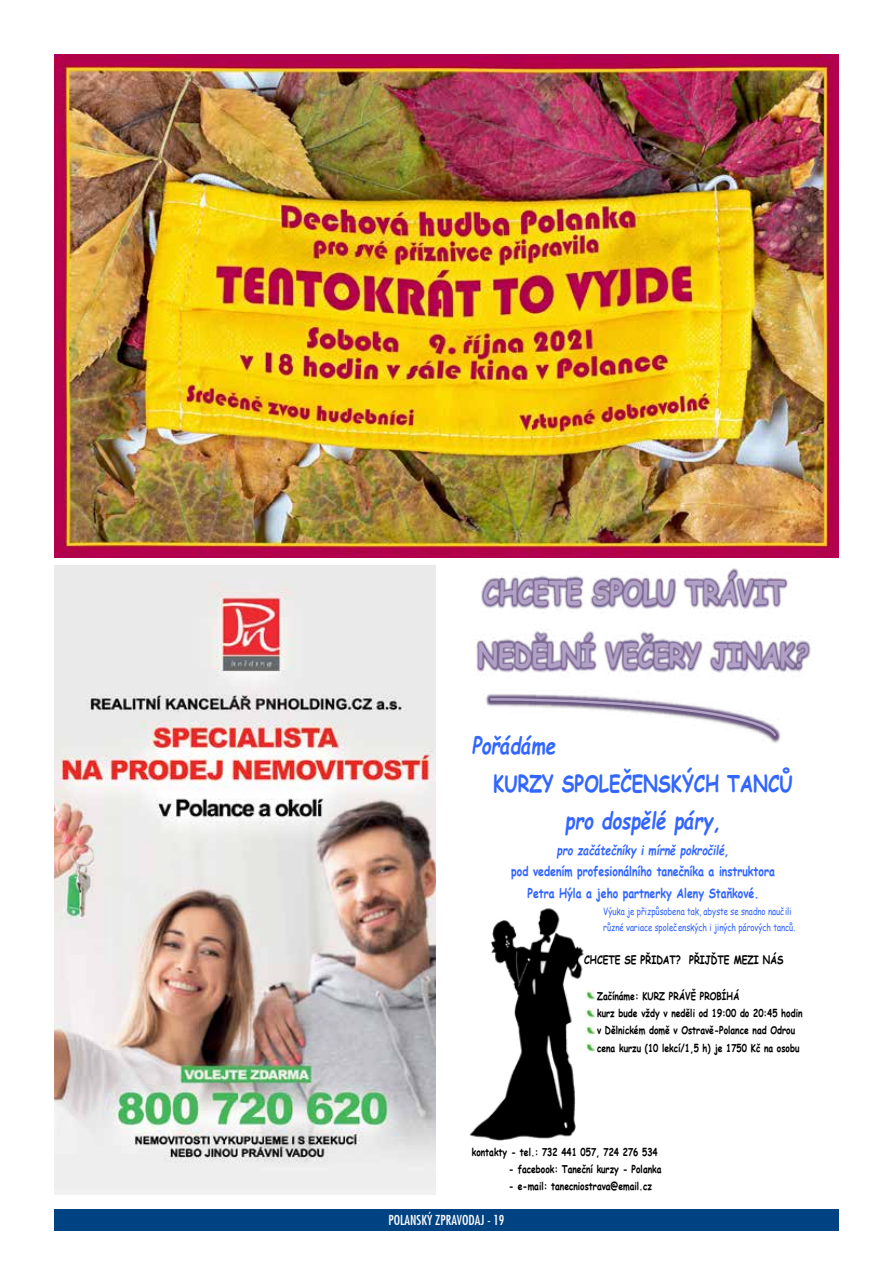
<style>
.page{position:relative;width:893px;height:1263px;background:#fff}
.page>*{position:absolute;margin:0;border:0;box-sizing:border-box;transform-origin:0 0}
.t1{font:700 31.5px/63px "Comic Sans MS";color:#b2a1c7;scale:.79 1}
.t2{font:italic 700 23.25px "Comic Sans MS";color:#36f;scale:.79 1}
.t3{font:700 23.25px "Comic Sans MS";color:#36f;scale:.79 1}
.t4{font:13.5px "Fujiyama Plain";color:#fff}
.t5{font:700 13.2px/21.3px "Comic Sans MS";color:#36f;text-align:center;scale:.79 1}
.t6{font:italic 700 13.2px "Comic Sans MS";color:#36f;scale:.79 1}
.t7{font:700 11.7px "Comic Sans MS";color:#000;scale:.79 1}
.t8{font:700 10.8px/17.2px "Comic Sans MS";color:#000;scale:.79 1}
.t9{font:9.9px/15.9px "Comic Sans MS";color:#36f;scale:.79 1}
.s1{font-family:"Segoe Print"}
</style>
<div class="page">
<div style="left:54px;top:1209px;width:785px;height:21px;background:#004282"></div>
<img style="left:54px;top:566px;width:382px;height:628px">
<img style="left:469px;top:908px;width:115px;height:233px">
<svg style="left:585px;top:991px;width:9px;height:9px"></svg>
<svg style="left:585px;top:1008px;width:9px;height:9px"></svg>
<svg style="left:585px;top:1025px;width:9px;height:9px"></svg>
<svg style="left:585px;top:1043px;width:9px;height:9px"></svg>
<img style="left:481px;top:568px;width:307px;height:46px">
<img style="left:476px;top:631px;width:294px;height:42px">
<img style="left:770px;top:609px;width:41px;height:63px">
<img style="left:486px;top:694px;width:295px;height:49px">
<svg style="left:488px;top:697px;width:290px;height:42px"></svg>
<img style="left:54px;top:54px;width:784px;height:504px">
<h1 class="t1" style="left:478px;top:560px;width:419px">CHCETE SPOLU TRÁVIT<br>NEDĚLNÍ VEČERY JINAK<span class="s1">?</span></h1>
<h2 class="t2" style="left:472px;top:728px;width:108px">Pořádáme</h2>
<h2 class="t3" style="left:493px;top:766px;width:381px">KURZY SPOLEČENSKÝCH TANCŮ</h2>
<h2 class="t2" style="left:565px;top:803px;width:199px">pro dospělé páry,</h2>
<p class="t6" style="left:557px;top:840px;width:219px">pro začátečníky i mírně pokročilé,</p>
<p class="t5" style="left:511px;top:860px;width:335px">pod vedením profesionálního tanečníka a instruktora<br>Petra Hýla a jeho partnerky Aleny Staňkové.</p>
<p class="t9" style="left:603px;top:903px;width:245px">Výuka je přizpůsobena tak, abyste se snadno naučili různé variace společenských i jiných párových tanců.</p>
<p class="t7" style="left:584px;top:951px;width:253px">CHCETE SE PŘIDAT? PŘIJĎTE MEZI NÁS</p>
<p class="t8" style="left:597px;top:987px;width:261px">Začínáme: KURZ PRÁVĚ PROBÍHÁ<br>kurz bude vždy v neděli od 19:00 do 20:45 hodin v Dělnickém domě v Ostravě-Polance nad Odrou cena kurzu (10 lekcí/1,5 h) je 1750 Kč na osobu</p>
<p class="t8" style="left:472px;top:1142px;width:237px">kontakty - tel.: 732 441 057, 724 276 534</p>
<p class="t8" style="left:509px;top:1160px;width:195px">- facebook: Taneční kurzy - Polanka</p>
<p class="t8" style="left:509px;top:1177px;width:183px">- e-mail: tanecniostrava@email.cz</p>
<p class="t4" style="left:388px;top:1212px;width:117px">POLANSKÝ ZPRAVODAJ - 19</p>
</div>
